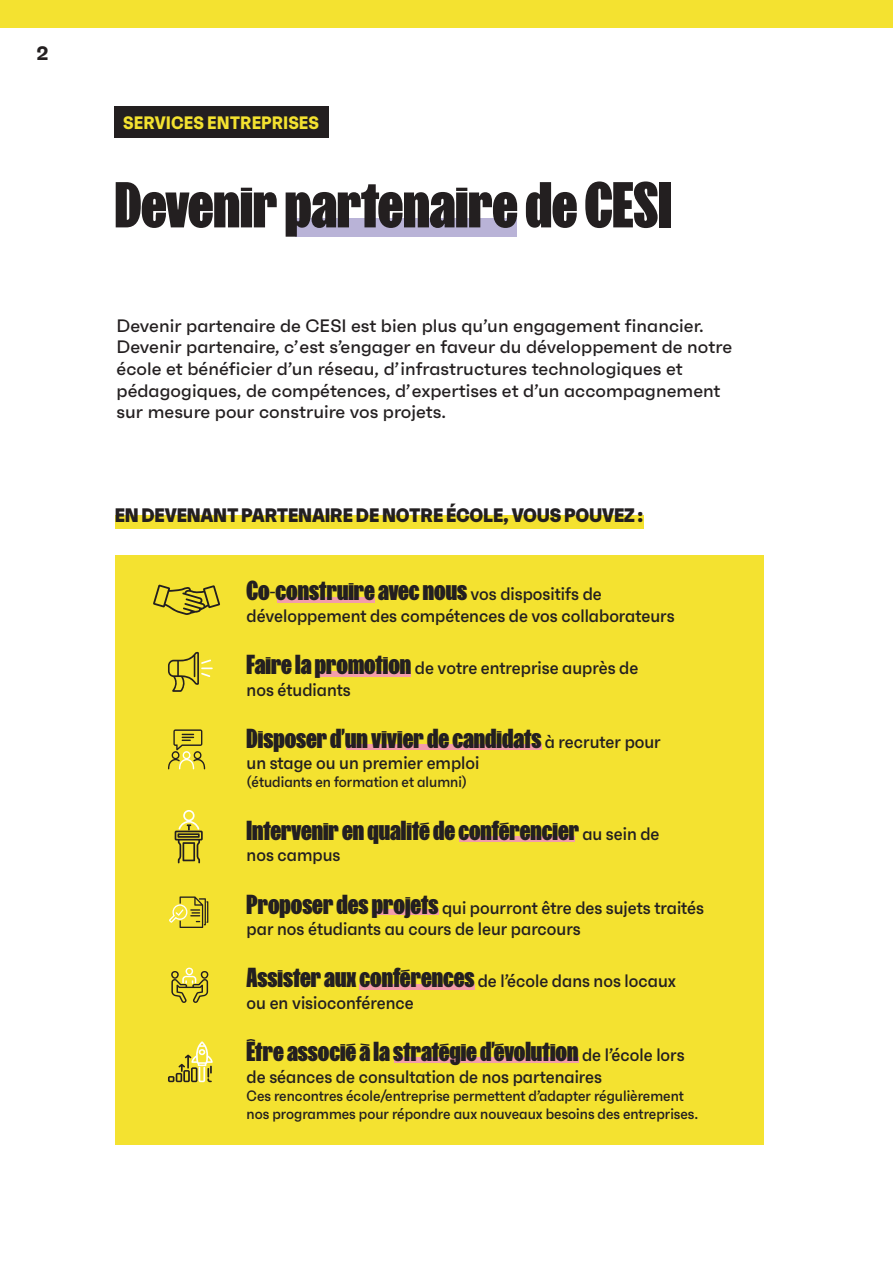
<style>
.page{position:relative;width:893px;height:1263px;background:#fff}
.page>*{position:absolute;margin:0;border:0;box-sizing:border-box;transform-origin:0 0}
.t1{font:900 60px "FK Screamer";color:#231f20}
.t2{font:900 25.5px "FK Screamer";color:#231f20}
.t3{font:800 19.5px "Faktum Con";letter-spacing:-.01em;color:#231f20}
.t4{font:700 19.5px "Faktum";color:#231f20}
.t5{font:500 18px/21.6px "Faktum";color:#231f20}
.t6{font:500 18px/21.6px "Faktum Con";color:#231f20}
.t7{font:700 18px "Faktum Con";color:#f4e230}
.t8{font:500 15px/18px "Faktum Con";color:#231f20}
.s1{font-family:"Faktum Con";font-weight:500;font-size:18px}
.s2{font-family:"FK Screamer";font-weight:900;font-size:25.5px}
</style>
<div class="page">
<div style="left:115px;top:106px;width:214px;height:32px;background:#231f20"></div>
<div style="left:295px;top:218px;width:221px;height:19px;background:#b9b3d7"></div>
<div style="left:0;top:0;width:893px;height:27px;background:#f4e230"></div>
<div style="left:115px;top:555px;width:648px;height:590px;background:#f4e230"></div>
<div style="left:115px;top:515px;width:528px;height:13px;background:#f4e230"></div>
<div style="left:315px;top:671px;width:96px;height:5px;background:#f39daa"></div>
<div style="left:277px;top:597px;width:98px;height:5px;background:#f39daa"></div>
<div style="left:346px;top:744px;width:195px;height:5px;background:#f39daa"></div>
<div style="left:459px;top:836px;width:115px;height:5px;background:#f39daa"></div>
<div style="left:372px;top:910px;width:67px;height:5px;background:#f39daa"></div>
<div style="left:359px;top:984px;width:116px;height:5px;background:#f39daa"></div>
<div style="left:394px;top:1057px;width:184px;height:6px;background:#f39daa"></div>
<svg style="left:168px;top:652px;width:45px;height:40px"></svg>
<svg style="left:168px;top:729px;width:37px;height:40px"></svg>
<svg style="left:175px;top:810px;width:28px;height:53px"></svg>
<svg style="left:169px;top:896px;width:39px;height:32px"></svg>
<svg style="left:171px;top:968px;width:37px;height:35px"></svg>
<svg style="left:168px;top:1041px;width:45px;height:41px"></svg>
<svg style="left:153px;top:584px;width:67px;height:31px"></svg>
<p class="t4" style="left:37px;top:41px;width:14px">2</p>
<p class="t7" style="left:123px;top:111px;width:197px">SERVICES ENTREPRISES</p>
<p class="t1" style="left:115px;top:167px;width:558px">Devenir partenaire de CESI</p>
<p class="t5" style="left:117px;top:314px;width:617px">Devenir partenaire de CESI est bien plus qu’un engagement financier.<br>Devenir partenaire, c’est s’engager en faveur du développement de notre école et bénéficier d’un réseau, d’infrastructures technologiques et pédagogiques, de compétences, d’expertises et d’un accompagnement sur mesure pour construire vos projets.</p>
<p class="t3" style="left:115px;top:502px;width:530px">EN DEVENANT PARTENAIRE DE NOTRE ÉCOLE, VOUS POUVEZ :</p>
<p class="t2" style="left:247px;top:574px;width:357px">Co-construire avec nous <span class="s1">vos dispositifs de</span></p>
<p class="t6" style="left:247px;top:604px;width:429px">développement des compétences de vos collaborateurs</p>
<p class="t6" style="left:247px;top:657px;width:393px"><span class="s2">Faire la promotion</span> de votre entreprise auprès de</p>
<p class="t6" style="left:247px;top:678px;width:106px">nos étudiants</p>
<p class="t2" style="left:247px;top:722px;width:416px">Disposer d’un vivier de candidats <span class="s1">à recruter pour</span></p>
<p class="t6" style="left:247px;top:752px;width:234px">un stage ou un premier emploi</p>
<p class="t8" style="left:247px;top:773px;width:222px">(étudiants en formation et alumni)</p>
<p class="t2" style="left:247px;top:814px;width:414px">Intervenir en qualité de conférencier <span class="s1">au sein de</span></p>
<p class="t6" style="left:247px;top:844px;width:95px">nos campus</p>
<p class="t6" style="left:247px;top:896px;width:459px"><span class="s2">Proposer des projets</span> qui pourront être des sujets traités par nos étudiants au cours de leur parcours</p>
<p class="t2" style="left:247px;top:961px;width:431px">Assister aux conférences <span class="s1">de l’école dans nos locaux</span></p>
<p class="t6" style="left:247px;top:991px;width:169px">ou en visioconférence</p>
<p class="t2" style="left:247px;top:1035px;width:439px">Être associé à la stratégie d’évolution <span class="s1">de l’école lors</span></p>
<p class="t6" style="left:247px;top:1065px;width:357px">de séances de consultation de nos partenaires</p>
<p class="t8" style="left:247px;top:1086px;width:453px">Ces rencontres école/entreprise permettent d’adapter régulièrement nos programmes pour répondre aux nouveaux besoins des entreprises.</p>
</div>
